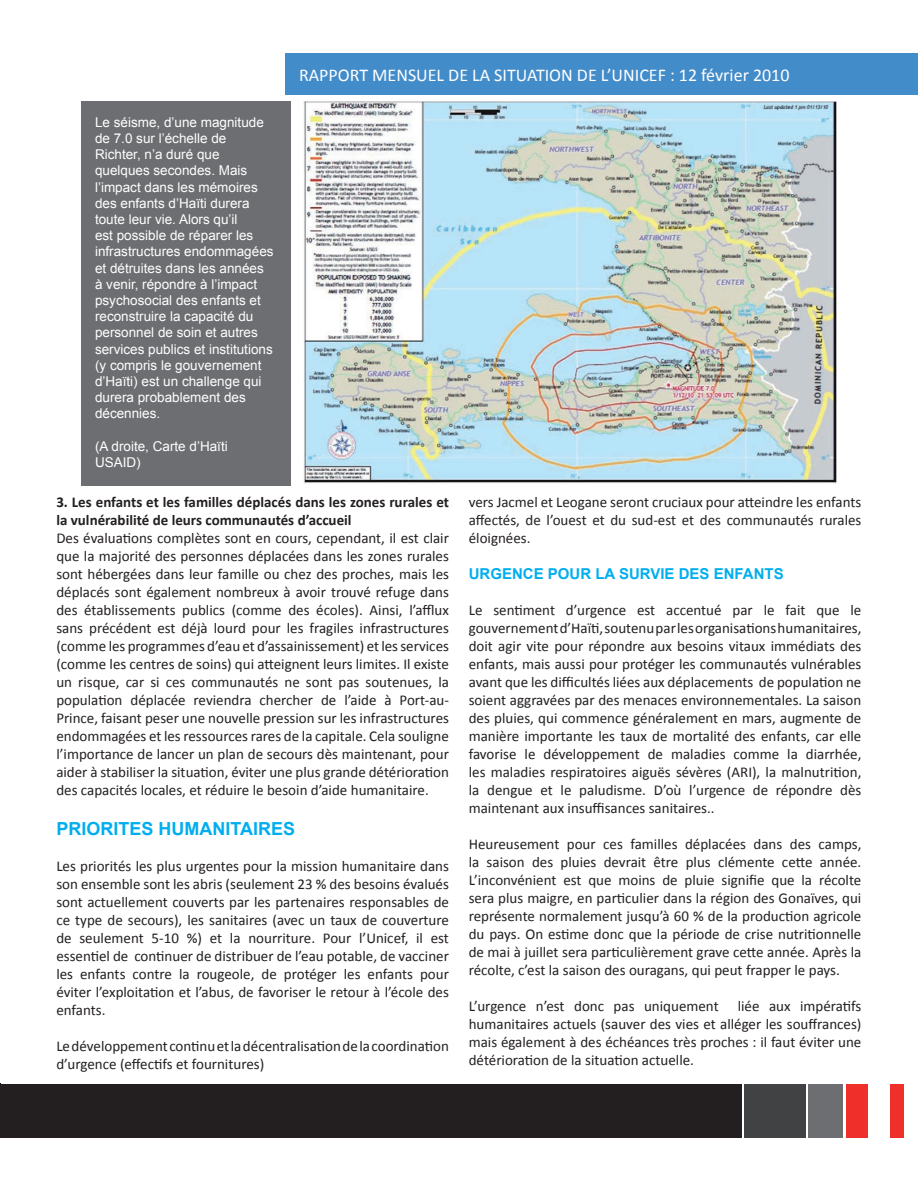
<style>
.page{position:relative;width:918px;height:1188px;background:#fff}
.page>*{position:absolute;margin:0;border:0;box-sizing:border-box;transform-origin:0 0}
.t1{font:18px "Calibri";color:#fff}
.t2{font:700 18px "Arial";color:#00aeef}
.t3{font:15px/18px "Calibri";color:#231f20;text-align:justify}
.t4{font:700 15px/18px "Calibri";color:#231f20}
.t5{font:700 15px "Arial";color:#00aeef}
.t6{font:13.5px/16.2px "Arial";color:#fff}
</style>
<div class="page">
<hr style="left:0;top:1083px;width:1px;height:54px;background:#000">
<div style="left:0;top:1084px;width:742px;height:54px;background:#231f20"></div>
<div style="left:744px;top:1084px;width:62px;height:54px;background:#414243"></div>
<div style="left:808px;top:1084px;width:34px;height:54px;background:#6d6e71"></div>
<div style="left:846px;top:1084px;width:22px;height:54px;background:#ee2f2a"></div>
<div style="left:891px;top:1084px;width:13px;height:54px;background:#ee2f2a"></div>
<img style="left:304px;top:101px;width:533px;height:382px">
<div style="left:81px;top:101px;width:209px;height:384px;background:#6d6e71"></div>
<div style="left:285px;top:53px;width:633px;height:42px;background:#438cca"></div>
<p class="t6" style="left:95px;top:114px;width:180px">Le séisme, d’une magnitude de 7.0 sur l’échelle de<br>Richter, n’a duré que quelques secondes. Mais l’impact dans les mémoires des enfants d’Haïti durera toute leur vie. Alors qu’il<br>est possible de réparer les infrastructures endommagées et détruites dans les années à venir, répondre à l’impact psychosocial des enfants et reconstruire la capacité du personnel de soin et autres services publics et institutions (y compris le gouvernement d’Haïti) est un challenge qui durera probablement des décennies.</p>
<p class="t6" style="left:95px;top:438px;width:134px">(A droite, Carte d’Haïti<br>USAID)</p>
<p class="t1" style="left:299px;top:64px;width:492px">RAPPORT MENSUEL DE LA SITUATION DE L’UNICEF : 12 février 2010</p>
<p class="t4" style="left:56px;top:493px;width:394px">3. Les enfants et les familles déplacés dans les zones rurales et la vulnérabilité de leurs communautés d’accueil</p>
<p class="t3" style="left:56px;top:529px;width:394px">Des évaluations complètes sont en cours, cependant, il est clair que la majorité des personnes déplacées dans les zones rurales sont hébergées dans leur famille ou chez des proches, mais les déplacés sont également nombreux à avoir trouvé refuge dans des établissements publics (comme des écoles). Ainsi, l’afflux sans précédent est déjà lourd pour les fragiles infrastructures (comme les programmes d’eau et d’assainissement) et les services (comme les centres de soins) qui atteignent leurs limites. Il existe un risque, car si ces communautés ne sont pas soutenues, la population déplacée reviendra chercher de l’aide à Port-au-Prince, faisant peser une nouvelle pression sur les infrastructures endommagées et les ressources rares de la capitale. Cela souligne l’importance de lancer un plan de secours dès maintenant, pour aider à stabiliser la situation, éviter une plus grande détérioration des capacités locales, et réduire le besoin d’aide humanitaire.</p>
<p class="t2" style="left:56px;top:817px;width:240px">PRIORITES HUMANITAIRES</p>
<p class="t3" style="left:56px;top:856px;width:394px">Les priorités les plus urgentes pour la mission humanitaire dans son ensemble sont les abris (seulement 23 % des besoins évalués sont actuellement couverts par les partenaires responsables de ce type de secours), les sanitaires (avec un taux de couverture de seulement 5-10 %) et la nourriture. Pour l’Unicef, il est essentiel de continuer de distribuer de l’eau potable, de vacciner les enfants contre la rougeole, de protéger les enfants pour éviter l’exploitation et l’abus, de favoriser le retour à l’école des enfants.</p>
<p class="t3" style="left:56px;top:1036px;width:394px">Le développement continu et la décentralisation de la coordination d’urgence (effectifs et fournitures)</p>
<p class="t3" style="left:469px;top:493px;width:394px">vers Jacmel et Leogane seront cruciaux pour atteindre les enfants affectés, de l’ouest et du sud-est et des communautés rurales éloignées.</p>
<p class="t5" style="left:469px;top:564px;width:317px">URGENCE POUR LA SURVIE DES ENFANTS</p>
<p class="t3" style="left:469px;top:601px;width:394px">Le sentiment d’urgence est accentué par le fait que le gouvernement d’Haïti, soutenu par les organisations humanitaires, doit agir vite pour répondre aux besoins vitaux immédiats des enfants, mais aussi pour protéger les communautés vulnérables avant que les difficultés liées aux déplacements de population ne soient aggravées par des menaces environnementales. La saison des pluies, qui commence généralement en mars, augmente de manière importante les taux de mortalité des enfants, car elle favorise le développement de maladies comme la diarrhée, les maladies respiratoires aiguës sévères (ARI), la malnutrition, la dengue et le paludisme. D’où l’urgence de répondre dès maintenant aux insuffisances sanitaires..</p>
<p class="t3" style="left:469px;top:835px;width:394px">Heureusement pour ces familles déplacées dans des camps, la saison des pluies devrait être plus clémente cette année.<br>L’inconvénient est que moins de pluie signifie que la récolte sera plus maigre, en particulier dans la région des Gonaïves, qui représente normalement jusqu’à 60 % de la production agricole du pays. On estime donc que la période de crise nutritionnelle de mai à juillet sera particulièrement grave cette année. Après la récolte, c’est la saison des ouragans, qui peut frapper le pays.</p>
<p class="t3" style="left:469px;top:997px;width:251px">L’urgence n’est donc pas uniquement</p>
<p class="t3" style="left:469px;top:997px;width:394px;text-indent:269px">liée aux impératifs humanitaires actuels (sauver des vies et alléger les souffrances) mais également à des échéances très proches : il faut éviter une détérioration de la situation actuelle.</p>
</div>
